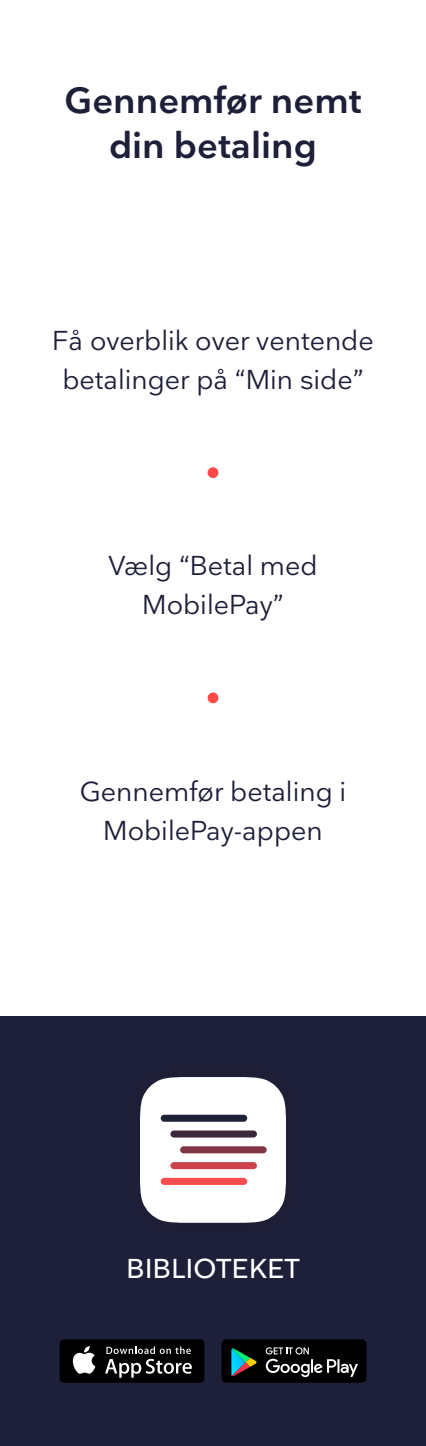
<style>
.page{position:relative;width:426px;height:1446px;background:#fff}
.page>*{position:absolute;margin:0;border:0;box-sizing:border-box;transform-origin:0 0}
.t1{font:600 36px "Nationale";color:#1e1f39}
.t2{font:27px/39px "Nationale";color:#1e1f39;text-align:center}
.t3{font:500 27px "Nationale";letter-spacing:.015em;color:#fff}
</style>
<div class="page">
<div style="left:207px;top:467px;width:11px;height:11px;background:#fd4948;border-radius:50%"></div>
<div style="left:207px;top:692px;width:11px;height:11px;background:#fd4948;border-radius:50%"></div>
<div style="left:0;top:1016px;width:425px;height:430px;background:#1e1f39"></div>
<div style="left:140px;top:1077px;width:145px;height:146px;background:#fff"></div>
<div style="left:160px;top:1178px;width:87px;height:7px;background:#fb4c4e;border-radius:4px"></div>
<div style="left:170px;top:1162px;width:86px;height:7px;background:#cb4349;border-radius:4px"></div>
<div style="left:180px;top:1146px;width:86px;height:7px;background:#823543;border-radius:4px"></div>
<div style="left:170px;top:1130px;width:86px;height:7px;background:#3b273c;border-radius:4px"></div>
<div style="left:160px;top:1114px;width:87px;height:8px;background:#1e2239;border-radius:4px"></div>
<div style="left:60px;top:1339px;width:144px;height:43px;background:#000;border-radius:4px"></div>
<svg style="left:72px;top:1346px;width:23px;height:27px"></svg>
<svg style="left:105px;top:1346px;width:87px;height:31px"></svg>
<div style="left:221px;top:1339px;width:145px;height:43px;background:#000;border-radius:4px"></div>
<svg style="left:265px;top:1347px;width:92px;height:30px"></svg>
<svg style="left:231px;top:1348px;width:25px;height:28px"></svg>
<p class="t1" style="left:64px;top:77px;width:298px">Gennemfør nemt</p>
<p class="t1" style="left:109px;top:122px;width:209px">din betaling</p>
<p class="t2" style="left:52px;top:320px;width:322px">Få overblik over ventende betalinger på “Min side”</p>
<p class="t2" style="left:108px;top:546px;width:210px">Vælg “Betal med</p>
<p class="t2" style="left:142px;top:585px;width:143px">MobilePay”</p>
<p class="t2" style="left:80px;top:771px;width:268px">Gennemfør betaling i</p>
<p class="t2" style="left:103px;top:810px;width:221px">MobilePay-appen</p>
<p class="t3" style="left:126px;top:1251px;width:175px">BIBLIOTEKET</p>
</div>
